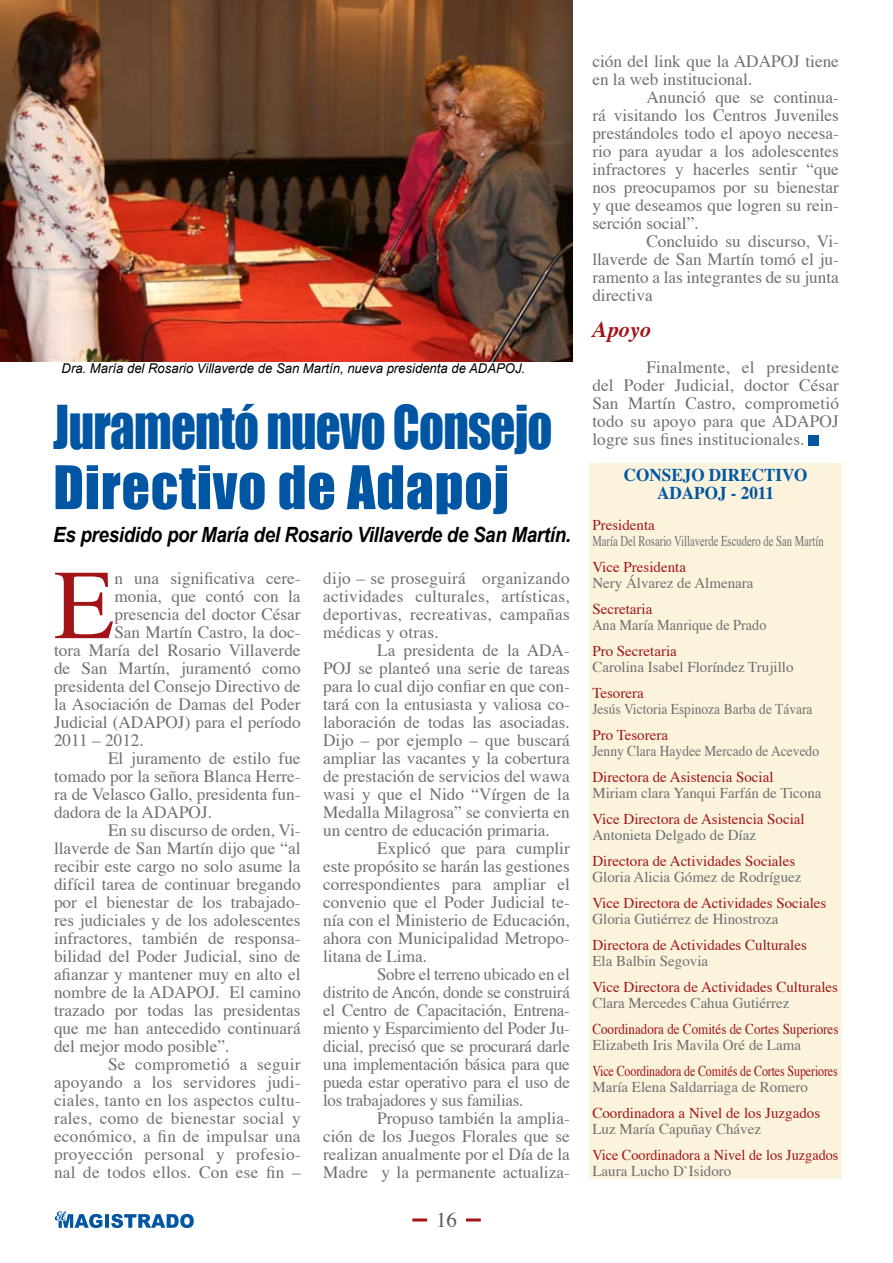
<style>
.page{position:relative;width:893px;height:1263px;background:#fff}
.page>*{position:absolute;margin:0;border:0;box-sizing:border-box;transform-origin:0 0}
.t1{font:98.85px "Times";color:#a21418}
.t2{font:55.5px/60px "Impact";letter-spacing:-.015em;color:#0056a2;scale:.88 1}
.t3{font:italic 700 22.5px "Times";color:#a21418}
.t4{font:italic 700 21px "Arial";letter-spacing:-.015em;color:#000;scale:.89 1}
.t5{font:21px "Times";color:#58595b}
.t6{font:700 18px/18px "Times";color:#0056a2;text-align:center;scale:.95 1}
.t7{font:17.25px/18px "Times";color:#6d6f71;text-align:justify}
.t8{font:15px "Times";color:#6d6f71}
.t9{font:15px "Times";color:#a21418}
.t10{font:15px "Times";color:#6d6f71;scale:.9 1}
.t11{font:15px "Times";color:#6d6f71;scale:.71 1}
.t12{font:15px "Times";color:#a21418;scale:.8 1}
.t13{font:15px "Times";color:#a21418;scale:.87 1}
.t14{font:15px "Times";color:#a21418;scale:.95 1}
.t15{font:15px "Times";color:#6d6f71;scale:.95 1}
.t16{font:italic 13.5px "Arial";color:#000}
</style>
<div class="page">
<hr style="left:466px;top:1218px;width:15px;height:3px;background:#a21418">
<hr style="left:412px;top:1218px;width:15px;height:3px;background:#a21418">
<hr style="left:105px;top:1214px;width:4px;height:14px;background:#0056a2">
<svg style="left:111px;top:1214px;width:83px;height:14px"></svg>
<svg style="left:54px;top:1211px;width:48px;height:17px"></svg>
<div style="left:589px;top:463px;width:252px;height:715px;background:#fbf3dc"></div>
<img style="left:0;top:0;width:572px;height:361px">
<div style="left:809px;top:435px;width:10px;height:11px;background:#0056a2"></div>
<p class="t16" style="left:62px;top:359px;width:465px">Dra. María del Rosario Villaverde de San Martín, nueva presidenta de ADAPOJ.</p>
<h2 class="t2" style="left:53px;top:397px;width:569px">Juramentó nuevo Consejo<br>Directivo de Adapoj</h2>
<p class="t4" style="left:53px;top:521px;width:583px">Es presidido por María del Rosario Villaverde de San Martín.</p>
<h1 class="t1" style="left:54px;top:512px;width:62px">E</h1>
<p class="t7" style="left:114px;top:568px;width:188px">n una significativa cere-</p>
<p class="t7" style="left:323px;top:568px;width:248px">dijo – se proseguirá organizando actividades culturales, artísticas, deportivas, recreativas, campañas médicas y otras.</p>
<p class="t7" style="left:323px;top:640px;width:248px;text-indent:54px">La presidenta de la ADA-POJ se planteó una serie de tareas para lo cual dijo confiar en que con&shy;tará con la entusiasta y valiosa co&shy;laboración de todas las asociadas.<br>Dijo – por ejemplo – que buscará ampliar las vacantes y la cobertura de prestación de servicios del wawa wasi y que el Nido “Vírgen de la Medalla Milagrosa” se convierta en un centro de educación primaria.</p>
<p class="t7" style="left:323px;top:837px;width:248px;text-indent:54px">Explicó que para cumplir este propósito se harán las gestiones correspondientes para ampliar el convenio que el Poder Judicial te&shy;nía con el Ministerio de Educación, ahora con Municipalidad Metropo&shy;litana de Lima.</p>
<p class="t7" style="left:323px;top:964px;width:248px;text-indent:54px">Sobre el terreno ubicado en el distrito de Ancón, donde se construirá el Centro de Capacitación, Entrena&shy;miento y Esparcimiento del Poder Ju&shy;dicial, precisó que se procurará darle una implementación básica para que pueda estar operativo para el uso de los trabajadores y sus familias.</p>
<p class="t7" style="left:323px;top:1108px;width:248px;text-indent:54px">Propuso también la amplia&shy;ción de los Juegos Florales que se realizan anualmente por el Día de la Madre y la permanente actualiza-</p>
<p class="t7" style="left:114px;top:586px;width:188px">monia, que contó con la</p>
<p class="t7" style="left:114px;top:604px;width:188px">presencia del doctor César</p>
<p class="t7" style="left:114px;top:622px;width:188px">San Martín Castro, la doc-</p>
<p class="t7" style="left:54px;top:640px;width:248px">tora María del Rosario Villaverde</p>
<p class="t7" style="left:54px;top:658px;width:248px">de San Martín, juramentó como</p>
<p class="t7" style="left:54px;top:676px;width:248px">presidenta del Consejo Directivo de</p>
<p class="t7" style="left:54px;top:694px;width:248px">la Asociación de Damas del Poder</p>
<p class="t7" style="left:54px;top:712px;width:248px">Judicial (ADAPOJ) para el período</p>
<p class="t7" style="left:54px;top:730px;width:91px">2011 – 2012.</p>
<p class="t7" style="left:108px;top:748px;width:194px">El juramento de estilo fue</p>
<p class="t7" style="left:54px;top:766px;width:248px">tomado por la señora Blanca Herre-</p>
<p class="t7" style="left:54px;top:784px;width:248px">ra de Velasco Gallo, presidenta fun-</p>
<p class="t7" style="left:54px;top:802px;width:160px">dadora de la ADAPOJ.</p>
<p class="t7" style="left:108px;top:820px;width:194px">En su discurso de orden, Vi-</p>
<p class="t7" style="left:54px;top:838px;width:248px">llaverde de San Martín dijo que “al</p>
<p class="t7" style="left:54px;top:856px;width:248px">recibir este cargo no solo asume la</p>
<p class="t7" style="left:54px;top:874px;width:248px">difícil tarea de continuar bregando</p>
<p class="t7" style="left:54px;top:892px;width:248px">por el bienestar de los trabajado-</p>
<p class="t7" style="left:54px;top:910px;width:248px">res judiciales y de los adolescentes</p>
<p class="t7" style="left:54px;top:928px;width:248px">infractores, también de responsa-</p>
<p class="t7" style="left:54px;top:946px;width:248px">bilidad del Poder Judicial, sino de</p>
<p class="t7" style="left:54px;top:964px;width:248px">afianzar y mantener muy en alto el</p>
<p class="t7" style="left:54px;top:982px;width:248px">nombre de la ADAPOJ. El camino</p>
<p class="t7" style="left:54px;top:1000px;width:248px">trazado por todas las presidentas</p>
<p class="t7" style="left:54px;top:1018px;width:248px">que me han antecedido continuará</p>
<p class="t7" style="left:54px;top:1036px;width:177px">del mejor modo posible”.</p>
<p class="t7" style="left:108px;top:1054px;width:194px">Se comprometió a seguir</p>
<p class="t7" style="left:54px;top:1072px;width:248px">apoyando a los servidores judi-</p>
<p class="t7" style="left:54px;top:1090px;width:248px">ciales, tanto en los aspectos cultu-</p>
<p class="t7" style="left:54px;top:1108px;width:248px">rales, como de bienestar social y</p>
<p class="t7" style="left:54px;top:1126px;width:248px">económico, a fin de impulsar una</p>
<p class="t7" style="left:54px;top:1144px;width:248px">proyección personal y profesio-</p>
<p class="t7" style="left:54px;top:1162px;width:248px">nal de todos ellos. Con ese fin –</p>
<p class="t5" style="left:436px;top:1200px;width:22px">16</p>
<p class="t7" style="left:592px;top:51px;width:248px">ción del link que la ADAPOJ tiene en la web institucional.</p>
<p class="t7" style="left:592px;top:87px;width:248px;text-indent:54px">Anunció que se continua&shy;rá visitando los Centros Juveniles prestándoles todo el apoyo necesa&shy;rio para ayudar a los adolescentes infractores y hacerles sentir “que nos preocupamos por su bienestar y que deseamos que logren su rein&shy;serción social”.</p>
<p class="t7" style="left:592px;top:231px;width:248px;text-indent:54px">Concluido su discurso, Vi&shy;llaverde de San Martín tomó el ju&shy;ramento a las integrantes de su junta directiva</p>
<h3 class="t3" style="left:592px;top:308px;width:60px">Apoyo</h3>
<p class="t7" style="left:592px;top:357px;width:248px;text-indent:54px">Finalmente, el presidente del Poder Judicial, doctor César San Martín Castro, comprometió todo su apoyo para que ADAPOJ logre sus fines institucionales.</p>
<p class="t6" style="left:624px;top:464px;width:195px">CONSEJO DIRECTIVO<br>ADAPOJ - 2011</p>
<p class="t9" style="left:592px;top:511px;width:64px">Presidenta</p>
<p class="t11" style="left:592px;top:527px;width:327px">María Del Rosario Villaverde Escudero de San Martín</p>
<p class="t9" style="left:592px;top:553px;width:95px">Vice Presidenta</p>
<p class="t8" style="left:592px;top:569px;width:163px">Nery Álvarez de Almenara</p>
<p class="t9" style="left:592px;top:595px;width:61px">Secretaria</p>
<p class="t15" style="left:592px;top:611px;width:185px">Ana María Manrique de Prado</p>
<p class="t9" style="left:592px;top:637px;width:86px">Pro Secretaria</p>
<p class="t8" style="left:592px;top:653px;width:203px">Carolina Isabel Floríndez Trujillo</p>
<p class="t9" style="left:592px;top:679px;width:53px">Tesorera</p>
<p class="t10" style="left:592px;top:695px;width:246px">Jesús Victoria Espinoza Barba de Távara</p>
<p class="t9" style="left:592px;top:721px;width:77px">Pro Tesorera</p>
<p class="t10" style="left:592px;top:737px;width:253px">Jenny Clara Haydee Mercado de Acevedo</p>
<p class="t9" style="left:592px;top:763px;width:183px">Directora de Asistencia Social</p>
<p class="t8" style="left:592px;top:779px;width:231px">Miriam clara Yanqui Farfán de Ticona</p>
<p class="t9" style="left:592px;top:805px;width:214px">Vice Directora de Asistencia Social</p>
<p class="t8" style="left:592px;top:821px;width:165px">Antonieta Delgado de Díaz</p>
<p class="t9" style="left:592px;top:847px;width:204px">Directora de Actividades Sociales</p>
<p class="t8" style="left:592px;top:863px;width:211px">Gloria Alicia Gómez de Rodríguez</p>
<p class="t9" style="left:592px;top:889px;width:236px">Vice Directora de Actividades Sociales</p>
<p class="t8" style="left:592px;top:905px;width:188px">Gloria Gutiérrez de Hinostroza</p>
<p class="t9" style="left:592px;top:931px;width:216px">Directora de Actividades Culturales</p>
<p class="t8" style="left:592px;top:947px;width:117px">Ela Balbin Segovia</p>
<p class="t9" style="left:592px;top:973px;width:247px">Vice Directora de Actividades Culturales</p>
<p class="t8" style="left:592px;top:989px;width:199px">Clara Mercedes Cahua Gutiérrez</p>
<p class="t13" style="left:592px;top:1015px;width:284px">Coordinadora de Comités de Cortes Superiores</p>
<p class="t8" style="left:592px;top:1031px;width:210px">Elizabeth Iris Mavila Oré de Lama</p>
<p class="t12" style="left:592px;top:1057px;width:308px">Vice Coordinadora de Comités de Cortes Superiores</p>
<p class="t8" style="left:592px;top:1073px;width:217px">María Elena Saldarriaga de Romero</p>
<p class="t9" style="left:592px;top:1099px;width:229px">Coordinadora a Nivel de los Juzgados</p>
<p class="t8" style="left:592px;top:1115px;width:170px">Luz María Capuñay Chávez</p>
<p class="t14" style="left:592px;top:1141px;width:261px">Vice Coordinadora a Nivel de los Juzgados</p>
<p class="t8" style="left:592px;top:1157px;width:141px">Laura Lucho D`Isidoro</p>
</div>
